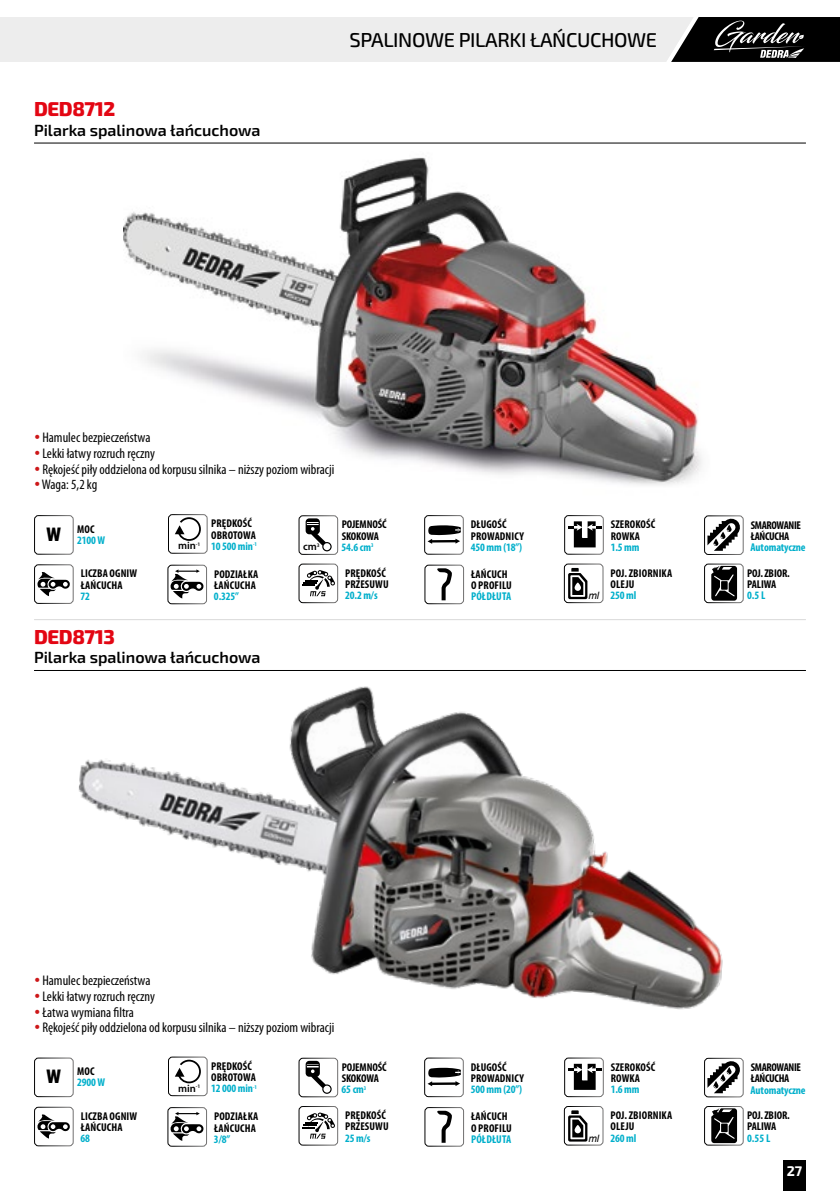
<style>
.page{position:relative;width:840px;height:1191px;background:#fff}
.page>*{position:absolute;margin:0;border:0;box-sizing:border-box;transform-origin:0 0}
.t1{font:500 20px "Exo 2";letter-spacing:-.02em;color:#000}
.t2{font:800 20px "Exo 2";letter-spacing:-.02em;color:#e30613}
.t3{font:600 16px "Exo 2";color:#000}
.t4{font:condensed 14px "Myriad Pro";color:#000}
.t5{font:700 14px "Exo 2";color:#fff}
.t6{font:700 condensed 11.4px/11.4px "Myriad Pro";letter-spacing:.01em;color:#000}
.t7{font:700 condensed 11.4px/11.4px "Myriad Pro";letter-spacing:-.01em;color:#00afcb}
.t8{font:700 condensed 11.4px/11.4px "Myriad Pro";letter-spacing:-.01em;color:#000}
.t9{font:700 condensed 11.4px/11.4px "Myriad Pro";letter-spacing:-.03em;color:#000}
.t10{font:700 condensed 11.4px "Myriad Pro";letter-spacing:.01em;color:#00afcb}
.t11{font:600 10.6px "Myriad Pro";color:#000}
.t12{font:700 condensed 5.6px "Myriad Pro";color:#00afcb}
.s1{color:#cd1719}
.s2{color:#000}
.s3{color:#00afcb}
.s4{font-family:"Arial";font-weight:400;font-style:italic;font-stretch:normal;font-size:10.2px;color:#000}
</style>
<div class="page">
<div style="left:782px;top:1160px;width:23px;height:31px;background:#000"></div>
<svg style="left:0;top:17px;width:839px;height:45px"></svg>
<div style="left:298px;top:1057px;width:40px;height:40px;border:1px solid #fff;border-radius:4px"></div>
<svg style="left:305px;top:1060px;width:26px;height:33px"></svg>
<div style="left:298px;top:515px;width:40px;height:40px;border:1px solid #fff;border-radius:4px"></div>
<svg style="left:305px;top:518px;width:26px;height:33px"></svg>
<img style="left:123px;top:157px;width:579px;height:328px">
<img style="left:78px;top:686px;width:645px;height:324px">
<hr style="left:34px;top:619px;width:771px;height:1px;background:#dadada">
<hr style="left:34px;top:670px;width:771px;height:1px;background:#000">
<hr style="left:34px;top:142px;width:771px;height:1px;background:#000">
<div style="left:298px;top:1106px;width:40px;height:39px;border:1px solid #fff;border-radius:4px"></div>
<svg style="left:302px;top:1112px;width:33px;height:26px"></svg>
<div style="left:298px;top:563px;width:40px;height:40px;border:1px solid #fff;border-radius:4px"></div>
<svg style="left:302px;top:570px;width:33px;height:26px"></svg>
<div style="left:564px;top:1057px;width:39px;height:40px;border:1px solid #fff;border-radius:4px"></div>
<svg style="left:568px;top:1063px;width:33px;height:26px"></svg>
<div style="left:564px;top:515px;width:39px;height:40px;border:1px solid #fff;border-radius:4px"></div>
<svg style="left:568px;top:521px;width:33px;height:26px"></svg>
<div style="left:424px;top:1107px;width:40px;height:39px;border:1px solid #fff;border-radius:4px"></div>
<svg style="left:437px;top:1110px;width:14px;height:32px"></svg>
<div style="left:424px;top:564px;width:40px;height:40px;border:1px solid #fff;border-radius:4px"></div>
<svg style="left:437px;top:568px;width:14px;height:32px"></svg>
<div style="left:34px;top:1106px;width:40px;height:40px;border:1px solid #fff;border-radius:4px"></div>
<svg style="left:37px;top:1114px;width:33px;height:24px"></svg>
<div style="left:34px;top:564px;width:40px;height:40px;border:1px solid #fff;border-radius:4px"></div>
<svg style="left:37px;top:572px;width:33px;height:24px"></svg>
<div style="left:424px;top:1057px;width:39px;height:40px;border:1px solid #fff;border-radius:4px"></div>
<svg style="left:427px;top:1067px;width:33px;height:19px"></svg>
<div style="left:424px;top:515px;width:39px;height:40px;border:1px solid #fff;border-radius:4px"></div>
<svg style="left:427px;top:525px;width:33px;height:19px"></svg>
<div style="left:167px;top:1107px;width:40px;height:39px;border:1px solid #fff;border-radius:4px"></div>
<svg style="left:170px;top:1112px;width:34px;height:29px"></svg>
<div style="left:167px;top:564px;width:40px;height:40px;border:1px solid #fff;border-radius:4px"></div>
<svg style="left:170px;top:569px;width:34px;height:29px"></svg>
<div style="left:563px;top:1106px;width:40px;height:39px;border:1px solid #fff;border-radius:4px"></div>
<svg style="left:568px;top:1110px;width:19px;height:31px"></svg>
<div style="left:563px;top:563px;width:40px;height:40px;border:1px solid #fff;border-radius:4px"></div>
<svg style="left:568px;top:568px;width:19px;height:31px"></svg>
<div style="left:34px;top:1057px;width:40px;height:40px;border:1px solid #fff;border-radius:4px"></div>
<div style="left:34px;top:515px;width:40px;height:40px;border:1px solid #fff;border-radius:4px"></div>
<div style="left:168px;top:1056px;width:39px;height:40px;border:1px solid #fff;border-radius:4px"></div>
<svg style="left:175px;top:1059px;width:26px;height:25px"></svg>
<div style="left:168px;top:514px;width:39px;height:40px;border:1px solid #fff;border-radius:4px"></div>
<svg style="left:175px;top:517px;width:26px;height:24px"></svg>
<svg style="left:704px;top:1106px;width:38px;height:39px"></svg>
<div style="left:703px;top:1106px;width:40px;height:39px;border:1px solid #fff;border-radius:4px"></div>
<svg style="left:711px;top:1108px;width:25px;height:35px"></svg>
<svg style="left:704px;top:564px;width:38px;height:38px"></svg>
<div style="left:703px;top:563px;width:40px;height:40px;border:1px solid #fff;border-radius:4px"></div>
<svg style="left:711px;top:566px;width:25px;height:34px"></svg>
<div style="left:704px;top:1058px;width:38px;height:39px;background:linear-gradient(to right,#fff,#fff);border-radius:4px"></div>
<div style="left:703px;top:1057px;width:40px;height:40px;border:1px solid #fff;border-radius:4px"></div>
<svg style="left:707px;top:1060px;width:33px;height:33px"></svg>
<div style="left:704px;top:516px;width:38px;height:38px;background:linear-gradient(to right,#fff,#fff);border-radius:4px"></div>
<div style="left:703px;top:515px;width:40px;height:40px;border:1px solid #fff;border-radius:4px"></div>
<svg style="left:707px;top:518px;width:33px;height:33px"></svg>
<h1 class="t2" style="left:34px;top:95px;width:83px">DED8712</h1>
<h2 class="t3" style="left:34px;top:119px;width:228px">Pilarka spalinowa łańcuchowa</h2>
<h1 class="t1" style="left:349px;top:26px;width:298px">SPALINOWE PILARKI ŁAŃCUCHOW</h1>
<h1 class="t1" style="left:565px;top:26px;width:93px">ZASILANIE</h1>
<p class="t4" style="left:34px;top:429px;width:118px"><span class="s1">•</span> Hamulec bezpieczeństwa</p>
<p class="t4" style="left:34px;top:445px;width:122px"><span class="s1">•</span> Lekki łatwy rozruch ręczny</p>
<p class="t4" style="left:34px;top:460px;width:302px"><span class="s1">•</span> Rękojeść piły oddzielona od korpusu silnika – niższy poziom wibracji</p>
<p class="t4" style="left:34px;top:476px;width:65px"><span class="s1">•</span> Waga: 5,2 kg</p>
<p class="t7" style="left:46px;top:523px;width:60px;text-indent:31px"><span class="s2">MOC<br></span><sup>W</sup> 2100 W</p>
<p class="t6" style="left:81px;top:567px;width:58px">LICZBA OGNIW<br>ŁAŃCUCHA</p>
<p class="t7" style="left:80px;top:590px;width:11px">72</p>
<p class="t6" style="left:211px;top:517px;width:46px">PRĘDKOŚĆ<br>OBROTOWA</p>
<p class="t7" style="left:211px;top:540px;width:44px">10 500 min</p>
<p class="t11" style="left:178px;top:539px;width:24px">min<sup>-1</sup></p>
<p class="t12" style="left:253px;top:541px;width:5px">-1</p>
<p class="t6" style="left:214px;top:568px;width:46px">PODZIAŁKA<br>ŁAŃCUCHA</p>
<p class="t7" style="left:214px;top:590px;width:27px">0.325”</p>
<p class="t11" style="left:303px;top:540px;width:18px">cm<sup>3</sup></p>
<p class="t8" style="left:341px;top:518px;width:46px">POJEMNOŚĆ<br>SKOKOWA<br><span class="s3">54.6 cm</span><sup>3</sup></p>
<p class="t6" style="left:345px;top:567px;width:45px">PRĘDKOŚĆ<br>PRZESUWU</p>
<p class="t7" style="left:345px;top:589px;width:34px">20.2 m/s</p>
<h1 class="t2" style="left:34px;top:623px;width:82px">DED8713</h1>
<h2 class="t3" style="left:34px;top:646px;width:228px">Pilarka spalinowa łańcuchowa</h2>
<p class="t6" style="left:470px;top:518px;width:55px">DŁUGOŚĆ<br>PROWADNICY</p>
<p class="t7" style="left:470px;top:541px;width:53px">450 mm (18”)</p>
<p class="t6" style="left:471px;top:568px;width:42px">ŁAŃCUCH<br>O PROFILU</p>
<p class="t10" style="left:471px;top:589px;width:42px">PÓŁDŁUTA</p>
<p class="t6" style="left:610px;top:518px;width:46px">SZEROKOŚĆ<br>ROWKA</p>
<p class="t7" style="left:610px;top:541px;width:30px">1.5 mm</p>
<p class="t6" style="left:610px;top:567px;width:63px">POJ. ZBIORNIKA</p>
<p class="t6" style="left:610px;top:578px;width:25px">OLEJU</p>
<p class="t7" style="left:588px;top:589px;width:49px"><span class="s4">ml</span> 250 ml</p>
<p class="t9" style="left:750px;top:519px;width:52px">SMAROWANIE<br>ŁAŃCUCHA</p>
<p class="t7" style="left:750px;top:541px;width:57px">Automatyczne</p>
<p class="t8" style="left:746px;top:567px;width:44px">POJ. ZBIOR.<br>PALIWA</p>
<p class="t7" style="left:746px;top:589px;width:20px">0.5 L</p>
<p class="t4" style="left:34px;top:972px;width:118px"><span class="s1">•</span> Hamulec bezpieczeństwa</p>
<p class="t4" style="left:34px;top:988px;width:122px"><span class="s1">•</span> Lekki łatwy rozruch ręczny</p>
<p class="t4" style="left:34px;top:1003px;width:101px"><span class="s1">•</span> Łatwa wymiana filtra</p>
<p class="t4" style="left:34px;top:1019px;width:302px"><span class="s1">•</span> Rękojeść piły oddzielona od korpusu silnika – niższy poziom wibracji</p>
<p class="t6" style="left:211px;top:1060px;width:46px">PRĘDKOŚĆ<br>OBROTOWA</p>
<p class="t7" style="left:211px;top:1082px;width:44px">12 000 min</p>
<p class="t7" style="left:46px;top:1065px;width:60px;text-indent:31px"><span class="s2">MOC<br></span><sup>W</sup> 2900 W</p>
<p class="t11" style="left:178px;top:1081px;width:24px">min<sup>-1</sup></p>
<p class="t12" style="left:253px;top:1083px;width:5px">-1</p>
<p class="t6" style="left:81px;top:1110px;width:58px">LICZBA OGNIW<br>ŁAŃCUCHA</p>
<p class="t7" style="left:80px;top:1132px;width:11px">68</p>
<p class="t6" style="left:214px;top:1110px;width:46px">PODZIAŁKA<br>ŁAŃCUCHA</p>
<p class="t7" style="left:214px;top:1133px;width:18px">3/8”</p>
<p class="t8" style="left:341px;top:1061px;width:46px">POJEMNOŚĆ<br>SKOKOWA<br><span class="s3">65 cm</span><sup>3</sup></p>
<p class="t6" style="left:345px;top:1109px;width:45px">PRĘDKOŚĆ<br>PRZESUWU</p>
<p class="t7" style="left:345px;top:1132px;width:27px">25 m/s</p>
<p class="t6" style="left:470px;top:1061px;width:55px">DŁUGOŚĆ<br>PROWADNICY</p>
<p class="t7" style="left:470px;top:1083px;width:53px">500 mm (20”)</p>
<p class="t6" style="left:471px;top:1110px;width:42px">ŁAŃCUCH<br>O PROFILU</p>
<p class="t10" style="left:471px;top:1131px;width:42px">PÓŁDŁUTA</p>
<p class="t6" style="left:610px;top:1061px;width:46px">SZEROKOŚĆ<br>ROWKA</p>
<p class="t7" style="left:610px;top:1083px;width:30px">1.6 mm</p>
<p class="t6" style="left:610px;top:1109px;width:63px">POJ. ZBIORNIKA</p>
<p class="t6" style="left:610px;top:1120px;width:25px">OLEJU</p>
<p class="t7" style="left:588px;top:1132px;width:49px"><span class="s4">ml</span> 260 ml</p>
<p class="t9" style="left:750px;top:1061px;width:52px">SMAROWANIE<br>ŁAŃCUCHA</p>
<p class="t7" style="left:750px;top:1083px;width:57px">Automatyczne</p>
<p class="t8" style="left:746px;top:1109px;width:44px">POJ. ZBIOR.<br>PALIWA</p>
<p class="t7" style="left:746px;top:1132px;width:25px">0.55 L</p>
<p class="t5" style="left:786px;top:1161px;width:17px">27</p>
</div>
